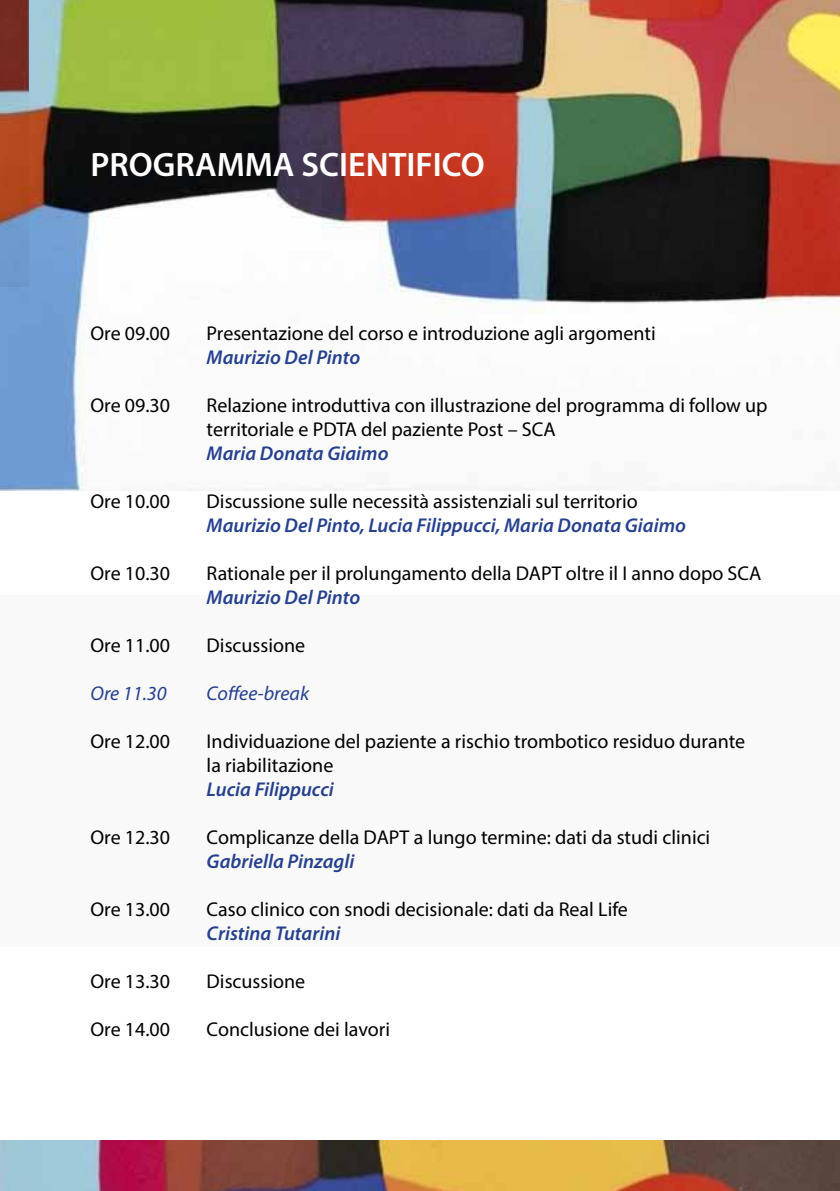
<style>
.page{position:relative;width:840px;height:1191px;background:#fff}
.page>*{position:absolute;margin:0;border:0;box-sizing:border-box;transform-origin:0 0}
.t1{font:600 34px "Myriad Pro";color:#fff}
.t2{font:20px/24px "Myriad Pro";color:#000}
.t3{font:italic 600 20px "Myriad Pro";color:#25408f}
.t4{font:italic 20px "Myriad Pro";color:#25408f}
</style>
<div class="page">
<img style="left:0;top:1140px;width:839px;height:51px">
<img style="left:0;top:0;width:839px;height:490px">
<div style="left:0;top:595px;width:839px;height:352px;background:#f9f9f9"></div>
<h1 class="t1" style="left:90px;top:143px;width:395px">PROGRAMMA SCIENTIFICO</h1>
<p class="t2" style="left:90px;top:321px;width:81px">Ore 09.00</p>
<p class="t2" style="left:206px;top:321px;width:450px">Presentazione del corso e introduzione agli argomenti</p>
<p class="t3" style="left:206px;top:344px;width:155px">Maurizio Del Pinto</p>
<p class="t2" style="left:90px;top:393px;width:81px">Ore 09.30</p>
<p class="t2" style="left:206px;top:393px;width:562px">Relazione introduttiva con illustrazione del programma di follow up territoriale e PDTA del paziente Post – SCA</p>
<p class="t3" style="left:206px;top:440px;width:183px">Maria Donata Giaimo</p>
<p class="t2" style="left:90px;top:489px;width:81px">Ore 10.00</p>
<p class="t2" style="left:206px;top:489px;width:432px">Discussione sulle necessità assistenziali sul territorio</p>
<p class="t3" style="left:206px;top:512px;width:480px">Maurizio Del Pinto, Lucia Filippucci, Maria Donata Giaimo</p>
<p class="t2" style="left:90px;top:561px;width:81px">Ore 10.30</p>
<p class="t2" style="left:206px;top:561px;width:556px">Rationale per il prolungamento della DAPT oltre il I anno dopo SCA</p>
<p class="t3" style="left:206px;top:584px;width:155px">Maurizio Del Pinto</p>
<p class="t2" style="left:90px;top:633px;width:81px">Ore 11.00</p>
<p class="t2" style="left:206px;top:633px;width:100px">Discussione</p>
<p class="t4" style="left:90px;top:681px;width:77px">Ore 11.30</p>
<p class="t4" style="left:206px;top:681px;width:104px">Coffee-break</p>
<p class="t2" style="left:90px;top:729px;width:81px">Ore 12.00</p>
<p class="t2" style="left:206px;top:729px;width:539px">Individuazione del paziente a rischio trombotico residuo durante la riabilitazione</p>
<p class="t3" style="left:206px;top:776px;width:129px">Lucia Filippucci</p>
<p class="t2" style="left:90px;top:825px;width:81px">Ore 12.30</p>
<p class="t2" style="left:206px;top:825px;width:505px">Complicanze della DAPT a lungo termine: dati da studi clinici</p>
<p class="t3" style="left:206px;top:848px;width:149px">Gabriella Pinzagli</p>
<p class="t2" style="left:90px;top:897px;width:81px">Ore 13.00</p>
<p class="t2" style="left:206px;top:897px;width:422px">Caso clinico con snodi decisionale: dati da Real Life</p>
<p class="t3" style="left:206px;top:920px;width:135px">Cristina Tutarini</p>
<p class="t2" style="left:90px;top:969px;width:81px">Ore 13.30</p>
<p class="t2" style="left:206px;top:969px;width:100px">Discussione</p>
<p class="t2" style="left:90px;top:1017px;width:81px">Ore 14.00</p>
<p class="t2" style="left:206px;top:1017px;width:185px">Conclusione dei lavori</p>
</div>
